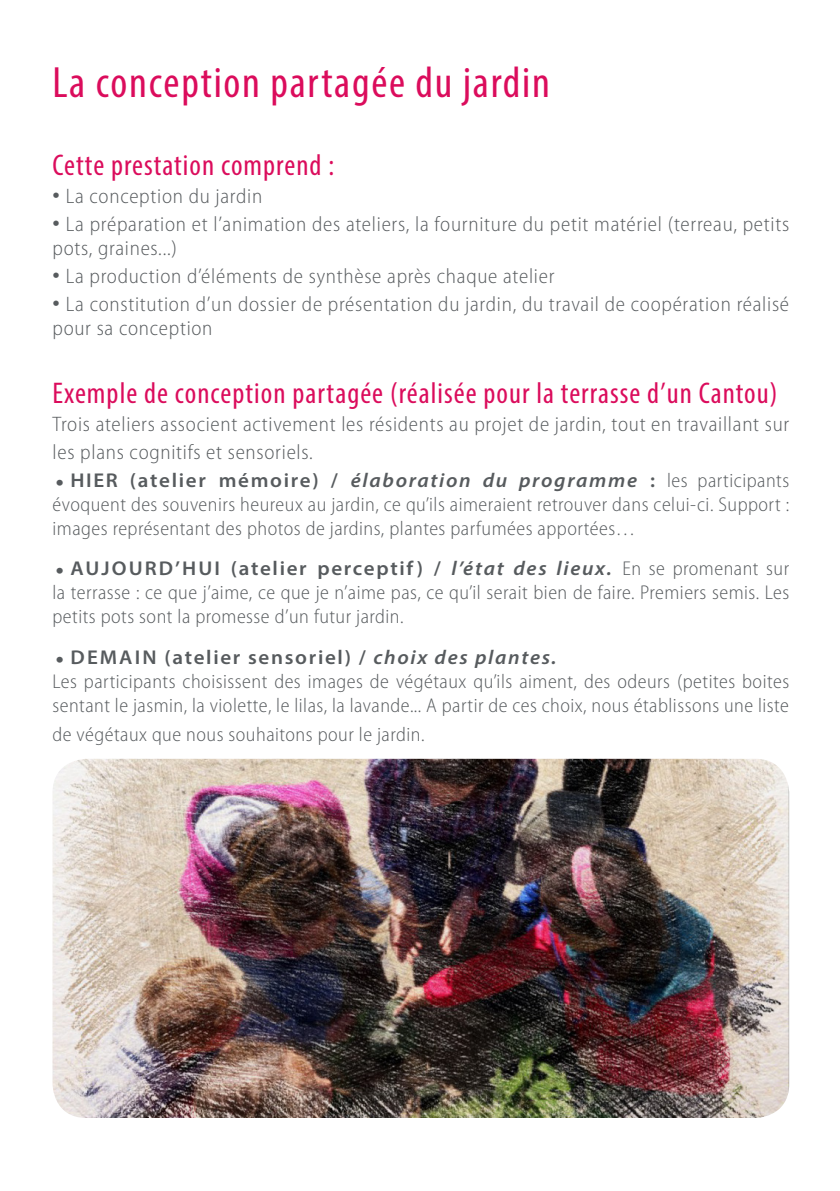
<style>
.page{position:relative;width:840px;height:1191px;background:#fff}
.page>*{position:absolute;margin:0;border:0;box-sizing:border-box;transform-origin:0 0}
.t1{font:condensed 44px "Myriad Pro";letter-spacing:.04em;color:#db0c5c}
.t2{font:condensed 30px "Myriad Pro";letter-spacing:.035em;color:#db0c5c}
.t3{font:300 semi-condensed 21px/24px "Myriad Pro";letter-spacing:.035em;color:#575b5e}
.t4{font:300 semi-condensed 20px/24px "Myriad Pro";letter-spacing:.025em;color:#575b5e;text-align:justify}
.t5{font:600 20px "Myriad Pro";letter-spacing:.08em;color:#575b5e;scale:1.05 1}
.s1{font-size:30px}
.s2{font-family:"Comic Sans MS";font-weight:400;font-stretch:normal;font-size:22px}
.s3{font-weight:600;font-stretch:normal}
.s4{font-weight:600;font-style:italic;font-stretch:normal}
.s5{font-family:"Comic Sans MS";font-weight:400;font-size:22px}
.s6{font-style:italic}
</style>
<div class="page">
<img style="left:52px;top:759px;width:736px;height:359px">
<p class="t1" style="left:52px;top:56px;width:498px">La conception partagée du jardin</p>
<p class="t2" style="left:52px;top:147px;width:283px">Cette prestation comprend :</p>
<p class="t3" style="left:52px;top:184px;width:211px"><span class="s1">•</span> La conception du jardin</p>
<p class="t3" style="left:52px;top:212px;width:737px"><span class="s1">•</span> La préparation et l’animation des ateliers, la fourniture du petit matériel (terreau, petits pots, graines...)</p>
<p class="t3" style="left:52px;top:264px;width:503px"><span class="s1">•</span> La production d’éléments de synthèse après chaque atelier</p>
<p class="t3" style="left:52px;top:292px;width:737px"><span class="s1">•</span> La constitution d’un dossier de présentation du jardin, du travail de coopération réalisé pour sa conception</p>
<p class="t2" style="left:52px;top:375px;width:726px">Exemple de conception partagée (réalisée pour la terrasse d’un Cantou)</p>
<p class="t3" style="left:52px;top:410px;width:737px;line-height:28px">Trois ateliers associent activement les résidents au projet de jardin, tout en travaillant sur les plans cognitifs et sensoriels.</p>
<p class="t4" style="left:52px;top:468px;width:737px"><span class="s2">●</span><span class="s3">HIER (atelier mémoire) /</span> <span class="s4">élaboration du programme</span> <span class="s3">:</span> les participants évoquent des souvenirs heureux au jardin, ce qu’ils aimeraient retrouver dans celui-ci. Support : images représentant des photos de jardins, plantes parfumées apportées…</p>
<p class="t4" style="left:52px;top:556px;width:737px"><span class="s2">●</span><span class="s3">AUJOURD’HUI (atelier perceptif) /</span> <span class="s4">l’état des lieux.</span> En se promenant sur la terrasse : ce que j’aime, ce que je n’aime pas, ce qu’il serait bien de faire. Premiers semis. Les petits pots sont la promesse d’un futur jardin.</p>
<p class="t5" style="left:52px;top:644px;width:481px"><span class="s5">●</span>DEMAIN (atelier sensoriel) / <span class="s6">choix des plantes.</span></p>
<p class="t4" style="left:52px;top:669px;width:737px">Les participants choisissent des images de végétaux qu’ils aiment, des odeurs (petites boites sentant le jasmin, la violette, le lilas, la lavande... A partir de ces choix, nous établissons une liste</p>
<p class="t4" style="left:52px;top:722px;width:373px">de végétaux que nous souhaitons pour le jardin.</p>
</div>
